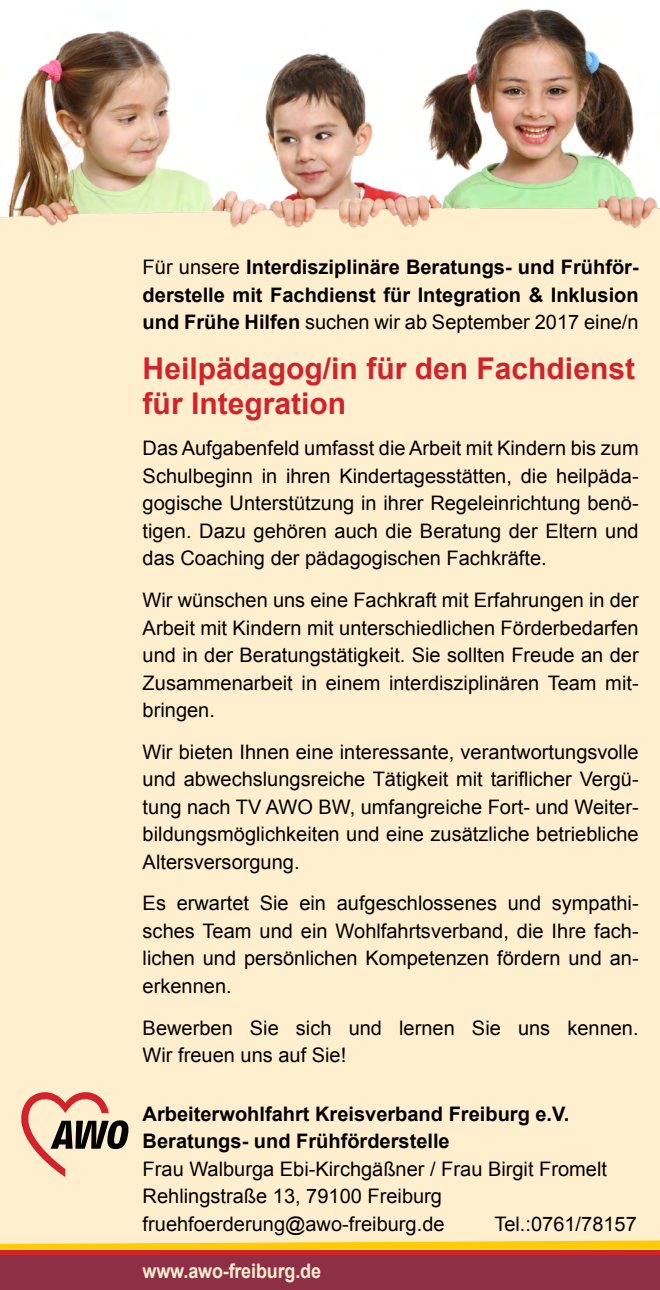
<style>
.page{position:relative;width:660px;height:1290px;background:#fff}
.page>*{position:absolute;margin:0;border:0;box-sizing:border-box;transform-origin:0 0}
.t1{font:700 30px/35px "Arial";color:#d2232a}
.t2{font:20px/27.5px "Arial";color:#000;text-align:justify}
.t3{font:700 20px/27.5px "Arial";color:#000}
.t4{font:700 20px "Arial";letter-spacing:-.01em;color:#ffefcf;scale:.9 1}
.s1{font-weight:400}
</style>
<div class="page">
<div style="left:0;top:0;width:659px;height:1290px;background:#ffefcf"></div>
<svg style="left:0;top:1240px;width:659px;height:9px"></svg>
<div style="left:0;top:1250px;width:659px;height:5px;background:#d2232a"></div>
<div style="left:0;top:1255px;width:659px;height:35px;background:#8d2f45"></div>
<img style="left:0;top:0;width:659px;height:229px">
<svg style="left:21px;top:1092px;width:107px;height:85px"></svg>
<p class="t3" style="left:142px;top:254px;width:497px;text-align:justify"><span class="s1">Für unsere</span> Interdisziplinäre Beratungs- und Frühför&shy;derstelle mit Fachdienst für Integration &amp; Inklusion und Frühe Hilfen <span class="s1">suchen wir ab September 2017 eine/n</span></p>
<h1 class="t1" style="left:142px;top:351px;width:493px">Heilpädagog/in für den Fachdienst für Integration</h1>
<p class="t2" style="left:142px;top:435px;width:497px">Das Aufgabenfeld umfasst die Arbeit mit Kindern bis zum Schulbeginn in ihren Kindertagesstätten, die heilpäda&shy;gogische Unterstützung in ihrer Regeleinrichtung benö&shy;tigen. Dazu gehören auch die Beratung der Eltern und das Coaching der pädagogischen Fachkräfte.</p>
<p class="t2" style="left:142px;top:586px;width:497px">Wir wünschen uns eine Fachkraft mit Erfahrungen in der Arbeit mit Kindern mit unterschiedlichen Förderbedarfen und in der Beratungstätigkeit. Sie sollten Freude an der Zusammenarbeit in einem interdisziplinären Team mit&shy;bringen.</p>
<p class="t2" style="left:142px;top:738px;width:497px">Wir bieten Ihnen eine interessante, verantwortungsvolle und abwechslungsreiche Tätigkeit mit tariflicher Vergü&shy;tung nach TV AWO BW, umfangreiche Fort- und Weiter&shy;bildungsmöglichkeiten und eine zusätzliche betriebliche Altersversorgung.</p>
<p class="t2" style="left:142px;top:890px;width:497px">Es erwartet Sie ein aufgeschlossenes und sympathi&shy;sches Team und ein Wohlfahrtsverband, die Ihre fach&shy;lichen und persönlichen Kompetenzen fördern und an&shy;erkennen.</p>
<p class="t2" style="left:142px;top:1014px;width:497px">Bewerben Sie sich und lernen Sie uns kennen.<br>Wir freuen uns auf Sie!</p>
<p class="t3" style="left:142px;top:1101px;width:428px">Arbeiterwohlfahrt Kreisverband Freiburg e.V.<br>Beratungs- und Frühförderstelle</p>
<p class="t2" style="left:142px;top:1155px;width:465px;text-align:left">Frau Walburga Ebi-Kirchgäßner / Frau Birgit Fromelt<br>Rehlingstraße 13, 79100 Freiburg fruehfoerderung@awo-freiburg.de</p>
<p class="t2" style="left:494px;top:1210px;width:144px">Tel.:0761/78157</p>
<p class="t4" style="left:142px;top:1257px;width:199px">www.awo-freiburg.de</p>
</div>
